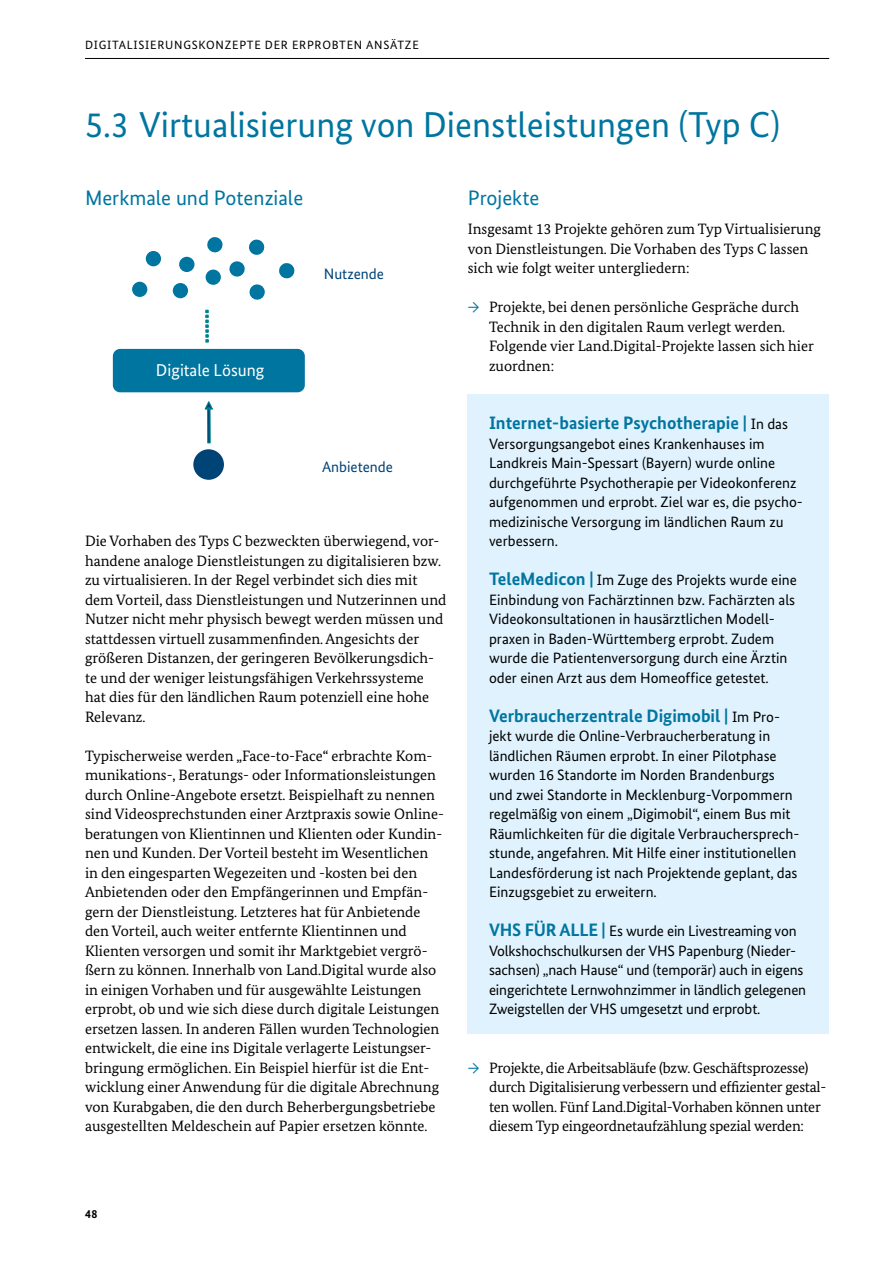
<style>
.page{position:relative;width:893px;height:1263px;background:#fff}
.page>*{position:absolute;margin:0;border:0;box-sizing:border-box;transform-origin:0 0}
.Überschrift_2{font:36px "Bundes Sans";color:#0075a0}
.spez-ü2{font:21px "Bundes Sans";color:#0075a0}
.Infokasten_Fließtext{font:700 18px "Bundes Sans";color:#0075a0}
.t1{font:17.25px "Bundes Sans";color:#fff}
.t2{font:15.15px "Bundes Sans";color:#004377}
.Fließtext{font:15px/19.5px "Bundes Serif";color:#000}
.Infokasten_Fließtext-2{font:15px/19.5px "Bundes Sans";color:#000}
.t3{font:12px "Bundes Sans";letter-spacing:.06em;color:#000}
.t4{font:700 12px "Bundes Sans";color:#000}
.s1{font-family:"Bundes Sans";color:#0075a0}
.s2{font-weight:400;font-size:15px;color:#000}
.s3{font-weight:700;font-size:18px;color:#0075a0}
</style>
<div class="page">
<hr style="left:85px;top:58px;width:744px;height:1px;background:#000">
<div style="left:468px;top:394px;width:361px;height:639px;background:#dff2fd"></div>
<div style="left:193px;top:449px;width:31px;height:31px;background:#004377;border-radius:50%"></div>
<svg style="left:205px;top:402px;width:8px;height:41px"></svg>
<div style="left:113px;top:349px;width:192px;height:43px;background:#0075a0;border-radius:7px"></div>
<div style="left:146px;top:251px;width:15px;height:15px;background:#0075a0;border-radius:50%"></div>
<div style="left:173px;top:283px;width:15px;height:15px;background:#0075a0;border-radius:50%"></div>
<div style="left:179px;top:257px;width:15px;height:15px;background:#0075a0;border-radius:50%"></div>
<div style="left:132px;top:282px;width:15px;height:15px;background:#0075a0;border-radius:50%"></div>
<div style="left:206px;top:270px;width:15px;height:15px;background:#0075a0;border-radius:50%"></div>
<svg style="left:249px;top:284px;width:16px;height:16px"></svg>
<svg style="left:229px;top:239px;width:36px;height:38px"></svg>
<svg style="left:207px;top:237px;width:16px;height:16px"></svg>
<svg style="left:279px;top:263px;width:16px;height:16px"></svg>
<svg style="left:206px;top:310px;width:2px;height:32px"></svg>
<p class="t3" style="left:85px;top:37px;width:335px">DIGITALISIERUNGSKONZEPTE DER ERPROBTEN ANSÄTZE</p>
<h2 class="Überschrift_2" style="left:85px;top:102px;width:696px">5.3 Virtualisierung von Dienstleistungen (Typ C)</h2>
<p class="spez-ü2" style="left:85px;top:185px;width:220px">Merkmale und Potenziale</p>
<p class="t2" style="left:324px;top:264px;width:62px">Nutzende</p>
<p class="t1" style="left:156px;top:360px;width:110px">Digitale Lösung</p>
<p class="t2" style="left:322px;top:458px;width:72px">Anbietende</p>
<p class="Fließtext" style="left:85px;top:531px;width:363px">Die Vorhaben des Typs C bezweckten überwiegend, vor&shy;handene analoge Dienstleistungen zu digitalisieren bzw. zu virtualisieren. In der Regel verbindet sich dies mit dem Vorteil, dass Dienstleistungen und Nutzerinnen und Nutzer nicht mehr physisch bewegt werden müssen und stattdessen virtuell zusammenfinden. Angesichts der größeren Distanzen, der geringeren Bevölkerungsdich&shy;te und der weniger leistungsfähigen Verkehrssysteme hat dies für den ländlichen Raum potenziell eine hohe Relevanz.</p>
<p class="Fließtext" style="left:85px;top:745px;width:360px">Typischerweise werden „Face-to-Face“ erbrachte Kom&shy;munikations-, Beratungs- oder Informationsleistungen durch Online-Angebote ersetzt. Beispielhaft zu nennen sind Videosprechstunden einer Arztpraxis sowie Online&shy;beratungen von Klientinnen und Klienten oder Kundin&shy;nen und Kunden. Der Vorteil besteht im Wesentlichen in den eingesparten Wegezeiten und -kosten bei den Anbietenden oder den Empfängerinnen und Empfän&shy;gern der Dienstleistung. Letzteres hat für Anbietende den Vorteil, auch weiter entfernte Klientinnen und Klienten versorgen und somit ihr Marktgebiet vergrö&shy;ßern zu können. Innerhalb von Land.Digital wurde also in einigen Vorhaben und für ausgewählte Leistungen erprobt, ob und wie sich diese durch digitale Leistungen ersetzen lassen. In anderen Fällen wurden Technologien entwickelt, die eine ins Digitale verlagerte Leistungser&shy;bringung ermöglichen. Ein Beispiel hierfür ist die Ent&shy;wicklung einer Anwendung für die digitale Abrechnung von Kurabgaben, die den durch Beherbergungsbetriebe ausgestellten Meldeschein auf Papier ersetzen könnte.</p>
<p class="spez-ü2" style="left:468px;top:185px;width:73px">Projekte</p>
<p class="Fließtext" style="left:468px;top:219px;width:355px">Insgesamt 13 Projekte gehören zum Typ Virtualisierung von Dienstleistungen. Die Vorhaben des Typs C lassen sich wie folgt weiter untergliedern:</p>
<p class="Fließtext" style="left:489px;top:297px;width:326px;text-indent:-21px"><span class="s1">→</span> Projekte, bei denen persönliche Gespräche durch Technik in den digitalen Raum verlegt werden.<br>Folgende vier Land.Digital-Projekte lassen sich hier zuordnen:</p>
<p class="Infokasten_Fließtext" style="left:489px;top:412px;width:300px">Internet-basierte Psychotherapie | <span class="s2">In das</span></p>
<p class="Infokasten_Fließtext-2" style="left:489px;top:433px;width:313px">Versorgungsangebot eines Krankenhauses im Landkreis Main-Spessart (Bayern) wurde online durchgeführte Psychotherapie per Videokonferenz aufgenommen und erprobt. Ziel war es, die psycho&shy;medizinische Versorgung im ländlichen Raum zu verbessern.</p>
<p class="Infokasten_Fließtext-2" style="left:489px;top:570px;width:309px"><span class="s3">TeleMedicon |</span> Im Zuge des Projekts wurde eine Einbindung von Fachärztinnen bzw. Fachärzten als Videokonsultationen in hausärztlichen Modell&shy;praxen in Baden-Württemberg erprobt. Zudem wurde die Patientenversorgung durch eine Ärztin oder einen Arzt aus dem Homeoffice getestet.</p>
<p class="Infokasten_Fließtext" style="left:489px;top:704px;width:293px">Verbraucherzentrale Digimobil | <span class="s2">Im Pro-</span></p>
<p class="Infokasten_Fließtext-2" style="left:489px;top:726px;width:312px">jekt wurde die Online-Verbraucherberatung in ländlichen Räumen erprobt. In einer Pilotphase wurden 16 Standorte im Norden Brandenburgs und zwei Standorte in Mecklenburg-Vorpommern regelmäßig von einem „Digimobil“, einem Bus mit Räumlichkeiten für die digitale Verbrauchersprech&shy;stunde, angefahren. Mit Hilfe einer institutionellen Landesförderung ist nach Projektende geplant, das Einzugsgebiet zu erweitern.</p>
<p class="Infokasten_Fließtext-2" style="left:489px;top:921px;width:319px"><span class="s3">VHS FÜR ALLE |</span> Es wurde ein Livestreaming von Volkshochschulkursen der VHS Papenburg (Nieder&shy;sachsen) „nach Hause“ und (temporär) auch in eigens eingerichtete Lernwohnzimmer in ländlich gelegenen Zweigstellen der VHS umgesetzt und erprobt.</p>
<p class="Fließtext" style="left:489px;top:1057px;width:339px;text-indent:-21px"><span class="s1">→</span> Projekte, die Arbeitsabläufe (bzw. Geschäftsprozesse) durch Digitalisierung verbessern und effizienter gestal&shy;ten wollen. Fünf Land.Digital-Vorhaben können unter diesem Typ eingeordnetaufzählung spezial werden:</p>
<p class="t4" style="left:85px;top:1207px;width:14px">48</p>
</div>
